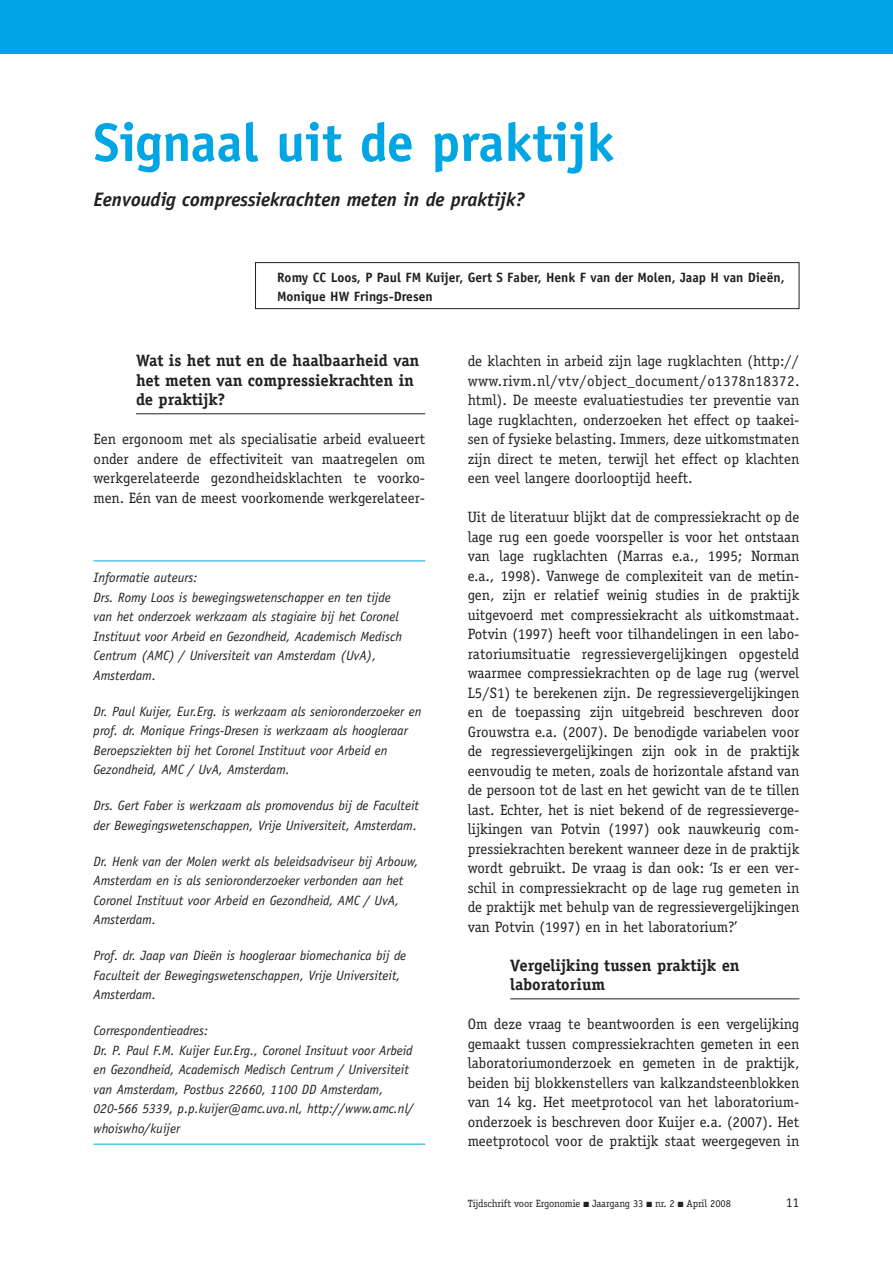
<style>
.page{position:relative;width:893px;height:1263px;background:#fff}
.page>*{position:absolute;margin:0;border:0;box-sizing:border-box;transform-origin:0 0}
.t1{font:700 54px "Officina Sans LT";color:#00a5e3}
.t2{font:italic 700 19.5px "Officina Sans LT";color:#231f20}
.t3{font:700 16.5px/19.5px "Officina Serif LT";color:#231f20}
.t4{font:15px/19.5px "Officina Serif LT";color:#231f20;text-align:justify}
.t5{font:italic 13.5px/19.5px "Officina Sans LT";color:#231f20}
.t6{font:700 13.5px/19.5px "Officina Sans LT";color:#231f20}
.t7{font:13.5px "Officina Serif LT";color:#231f20}
.t8{font:10.5px "Officina Serif LT";letter-spacing:-.01em;color:#231f20}
</style>
<div class="page">
<div style="left:0;top:0;width:893px;height:54px;background:#00a5e3"></div>
<hr style="left:510px;top:998px;width:289px;height:1px;background:#231f20">
<div style="left:255px;top:262px;width:544px;height:47px;border:1px solid #231f20"></div>
<hr style="left:94px;top:561px;width:331px;height:1px;background:#00a5e3">
<hr style="left:94px;top:1144px;width:331px;height:1px;background:#00a5e3">
<hr style="left:136px;top:413px;width:289px;height:1px;background:#231f20">
<p class="t1" style="left:94px;top:122px;width:522px">Signaal uit de praktijk</p>
<p class="t2" style="left:94px;top:192px;width:432px">Eenvoudig compressiekrachten meten in de praktijk?</p>
<p class="t6" style="left:277px;top:269px;width:509px">Romy CC Loos, P Paul FM Kuijer, Gert S Faber, Henk F van der Molen, Jaap H van Dieën,<br>Monique HW Frings-Dresen</p>
<p class="t3" style="left:136px;top:352px;width:285px">Wat is het nut en de haalbaarheid van het meten van compressiekrachten in de praktijk?</p>
<p class="t4" style="left:94px;top:430px;width:333px">Een ergonoom met als specialisatie arbeid evalueert onder andere de effectiviteit van maatregelen om werkgerelateerde gezondheidsklachten te voorko&shy;men. Eén van de meest voorkomende werkgerelateer-</p>
<p class="t5" style="left:94px;top:569px;width:310px">Informatie auteurs:<br>Drs. Romy Loos is bewegingswetenschapper en ten tijde van het onderzoek werkzaam als stagiaire bij het Coronel Instituut voor Arbeid en Gezondheid, Academisch Medisch Centrum (AMC) / Universiteit van Amsterdam (UvA), Amsterdam.</p>
<p class="t5" style="left:94px;top:702px;width:329px">Dr. Paul Kuijer, Eur.Erg. is werkzaam als senioronderzoeker en prof. dr. Monique Frings-Dresen is werkzaam als hoogleraar Beroepsziekten bij het Coronel Instituut voor Arbeid en Gezondheid, AMC / UvA, Amsterdam.</p>
<p class="t5" style="left:94px;top:797px;width:327px">Drs. Gert Faber is werkzaam als promovendus bij de Faculteit der Bewegingswetenschappen, Vrije Universiteit, Amsterdam.</p>
<p class="t5" style="left:94px;top:852px;width:326px">Dr. Henk van der Molen werkt als beleidsadviseur bij Arbouw, Amsterdam en is als senioronderzoeker verbonden aan het Coronel Instituut voor Arbeid en Gezondheid, AMC / UvA, Amsterdam.</p>
<p class="t5" style="left:94px;top:947px;width:314px">Prof. dr. Jaap van Dieën is hoogleraar biomechanica bij de<br>Faculteit der Bewegingswetenschappen, Vrije Universiteit,<br>Amsterdam.</p>
<p class="t5" style="left:94px;top:1022px;width:322px">Correspondentieadres:<br>Dr. P. Paul F.M. Kuijer Eur.Erg., Coronel Insituut voor Arbeid en Gezondheid, Academisch Medisch Centrum / Universiteit van Amsterdam, Postbus 22660, 1100 DD Amsterdam, 020-566 5339, p.p.kuijer@amc.uva.nl, http://www.amc.nl/ whoiswho/kuijer</p>
<p class="t4" style="left:468px;top:352px;width:333px">de klachten in arbeid zijn lage rugklachten (http:// www.rivm.nl/vtv/object_document/o1378n18372. html). De meeste evaluatiestudies ter preventie van lage rugklachten, onderzoeken het effect op taakei&shy;sen of fysieke belasting. Immers, deze uitkomstmaten zijn direct te meten, terwijl het effect op klachten een veel langere doorlooptijd heeft.</p>
<p class="t4" style="left:468px;top:508px;width:333px">Uit de literatuur blijkt dat de compressiekracht op de lage rug een goede voorspeller is voor het ontstaan van lage rugklachten (Marras e.a., 1995; Norman e.a., 1998). Vanwege de complexiteit van de metin&shy;gen, zijn er relatief weinig studies in de praktijk uitgevoerd met compressiekracht als uitkomstmaat.<br>Potvin (1997) heeft voor tilhandelingen in een labo&shy;ratoriumsituatie regressievergelijkingen opgesteld waarmee compressiekrachten op de lage rug (wervel L5/S1) te berekenen zijn. De regressievergelijkingen en de toepassing zijn uitgebreid beschreven door Grouwstra e.a. (2007). De benodigde variabelen voor de regressievergelijkingen zijn ook in de praktijk eenvoudig te meten, zoals de horizontale afstand van de persoon tot de last en het gewicht van de te tillen last. Echter, het is niet bekend of de regressieverge&shy;lijkingen van Potvin (1997) ook nauwkeurig com&shy;pressiekrachten berekent wanneer deze in de praktijk wordt gebruikt. De vraag is dan ook: ‘Is er een ver&shy;schil in compressiekracht op de lage rug gemeten in de praktijk met behulp van de regressievergelijkingen van Potvin (1997) en in het laboratorium?’</p>
<p class="t3" style="left:510px;top:957px;width:231px">Vergelijking tussen praktijk en laboratorium</p>
<p class="t4" style="left:468px;top:1015px;width:333px">Om deze vraag te beantwoorden is een vergelijking gemaakt tussen compressiekrachten gemeten in een laboratoriumonderzoek en gemeten in de praktijk, beiden bij blokkenstellers van kalkzandsteenblokken van 14 kg. Het meetprotocol van het laboratorium&shy;onderzoek is beschreven door Kuijer e.a. (2007). Het meetprotocol voor de praktijk staat weergegeven in</p>
<p class="t8" style="left:468px;top:1200px;width:265px">Tijdschrift voor Ergonomie ■ Jaargang 33 ■ nr. 2 ■ April 2008</p>
<p class="t7" style="left:786px;top:1197px;width:15px">11</p>
</div>
